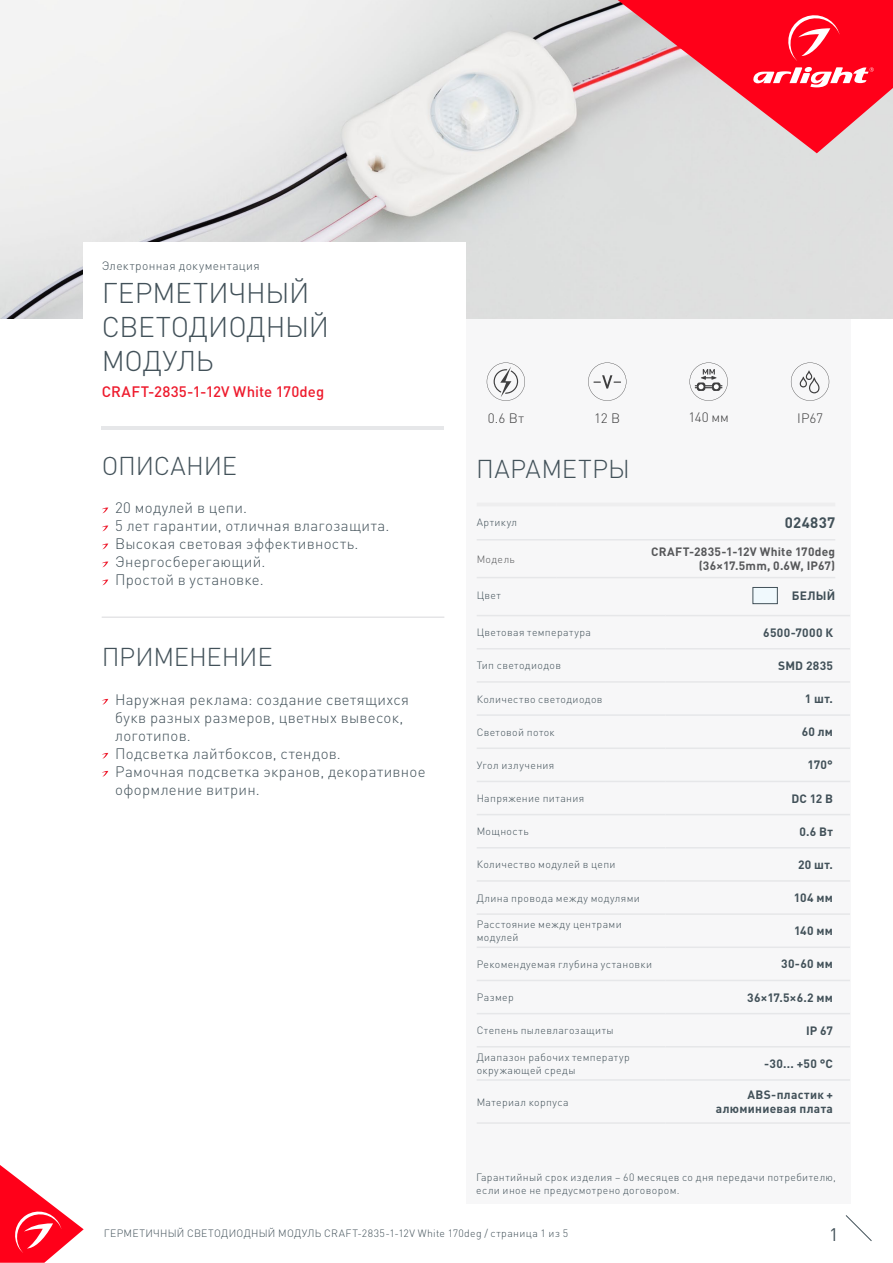
<style>
.page{position:relative;width:893px;height:1263px;background:#fff}
.page>*{position:absolute;margin:0;border:0;box-sizing:border-box;transform-origin:0 0}
.t1{font:300 28.2px "DIN Pro";letter-spacing:-.01em;color:#425159}
.t2{font:300 25.5px "DIN Pro";letter-spacing:-.005em;color:#425159}
.t3{font:300 25.5px "DIN Pro";letter-spacing:.015em;color:#425159}
.t4{font:18px "DIN Pro";color:#425159}
.t5{font:300 15px/18px "DIN Pro";letter-spacing:.02em;color:#425159}
.t6{font:500 15px "DIN Pro";letter-spacing:.01em;color:#ee1b2d}
.t7{font:700 15px "DIN Pro";letter-spacing:.025em;color:#425159}
.t8{font:300 13.5px "DIN Pro";color:#3e3e3f}
.t9{font:700 12px "DIN Pro";letter-spacing:.025em;color:#425159}
.t10{font:700 12px "DIN Pro";letter-spacing:.02em;color:#57585a}
.t11{font:300 12px "DIN Pro";letter-spacing:.03em;color:#425159}
.t12{font:300 10.5px/12.6px "DIN Pro";letter-spacing:.035em;color:#425159}
.t13{font:300 10.5px "DIN Pro";letter-spacing:.035em;color:#57585a}
</style>
<div class="page">
<svg style="left:0;top:1165px;width:84px;height:98px"></svg>
<svg style="left:845px;top:1215px;width:27px;height:26px"></svg>
<img style="left:0;top:0;width:893px;height:319px">
<div style="left:466px;top:319px;width:384px;height:884px;background:#f7f7f8"></div>
<svg style="left:618px;top:0;width:275px;height:153px;background:#ef6371"></svg>
<hr style="left:102px;top:426px;width:342px;height:3px;background:#e6e7e9">
<svg style="left:102px;top:507px;width:6px;height:6px"></svg>
<svg style="left:102px;top:525px;width:6px;height:6px"></svg>
<svg style="left:102px;top:543px;width:6px;height:6px"></svg>
<svg style="left:102px;top:561px;width:6px;height:6px"></svg>
<svg style="left:102px;top:579px;width:6px;height:6px"></svg>
<svg style="left:102px;top:699px;width:6px;height:6px"></svg>
<svg style="left:102px;top:753px;width:6px;height:6px"></svg>
<svg style="left:102px;top:771px;width:6px;height:6px"></svg>
<hr style="left:102px;top:617px;width:342px;height:1px;background:#dcdddf">
<div style="left:84px;top:242px;width:382px;height:113px;background:#fff"></div>
<svg style="left:791px;top:362px;width:38px;height:39px"></svg>
<svg style="left:487px;top:362px;width:38px;height:39px"></svg>
<svg style="left:588px;top:362px;width:38px;height:39px"></svg>
<svg style="left:689px;top:362px;width:39px;height:39px"></svg>
<hr style="left:477px;top:503px;width:79px;height:3px;background:#eeeeef">
<hr style="left:556px;top:503px;width:279px;height:3px;background:#eeeeef">
<hr style="left:477px;top:539px;width:79px;height:1px;background:#e6e7e9">
<hr style="left:556px;top:539px;width:279px;height:1px;background:#e6e7e9">
<hr style="left:477px;top:577px;width:79px;height:1px;background:#e6e7e9">
<hr style="left:556px;top:577px;width:279px;height:1px;background:#e6e7e9">
<hr style="left:477px;top:714px;width:188px;height:2px;background:#e6e7e9">
<hr style="left:665px;top:714px;width:185px;height:2px;background:#e6e7e9">
<hr style="left:477px;top:747px;width:188px;height:2px;background:#e6e7e9">
<hr style="left:665px;top:747px;width:185px;height:2px;background:#e6e7e9">
<hr style="left:477px;top:781px;width:188px;height:1px;background:#e6e7e9">
<hr style="left:665px;top:781px;width:185px;height:1px;background:#e6e7e9">
<hr style="left:477px;top:814px;width:188px;height:1px;background:#e6e7e9">
<hr style="left:665px;top:814px;width:185px;height:1px;background:#e6e7e9">
<hr style="left:477px;top:847px;width:188px;height:1px;background:#e6e7e9">
<hr style="left:665px;top:847px;width:185px;height:1px;background:#e6e7e9">
<hr style="left:477px;top:880px;width:188px;height:2px;background:#e6e7e9">
<hr style="left:665px;top:880px;width:185px;height:2px;background:#e6e7e9">
<hr style="left:477px;top:913px;width:188px;height:2px;background:#e6e7e9">
<hr style="left:665px;top:913px;width:185px;height:2px;background:#e6e7e9">
<hr style="left:477px;top:946px;width:188px;height:2px;background:#e6e7e9">
<hr style="left:665px;top:946px;width:185px;height:2px;background:#e6e7e9">
<hr style="left:477px;top:615px;width:188px;height:1px;background:#e6e7e9">
<hr style="left:477px;top:648px;width:188px;height:1px;background:#e6e7e9">
<hr style="left:665px;top:615px;width:185px;height:1px;background:#e6e7e9">
<hr style="left:665px;top:648px;width:185px;height:1px;background:#e6e7e9">
<hr style="left:477px;top:681px;width:188px;height:2px;background:#e6e7e9">
<hr style="left:665px;top:681px;width:185px;height:2px;background:#e6e7e9">
<hr style="left:477px;top:980px;width:188px;height:1px;background:#e6e7e9">
<hr style="left:665px;top:980px;width:185px;height:1px;background:#e6e7e9">
<hr style="left:477px;top:1013px;width:188px;height:1px;background:#e6e7e9">
<hr style="left:477px;top:1046px;width:188px;height:1px;background:#e6e7e9">
<hr style="left:477px;top:1079px;width:188px;height:2px;background:#e6e7e9">
<hr style="left:477px;top:1122px;width:188px;height:2px;background:#e6e7e9">
<hr style="left:665px;top:1013px;width:185px;height:1px;background:#e6e7e9">
<hr style="left:665px;top:1046px;width:185px;height:1px;background:#e6e7e9">
<hr style="left:665px;top:1079px;width:185px;height:2px;background:#e6e7e9">
<hr style="left:665px;top:1122px;width:185px;height:2px;background:#e6e7e9">
<div style="left:753px;top:587px;width:24px;height:17px;background:#f0f9fd;border:1px solid #425159"></div>
<p class="t11" style="left:102px;top:257px;width:160px">Электронная документация</p>
<p class="t1" style="left:102px;top:274px;width:209px">ГЕРМЕТИЧНЫЙ</p>
<p class="t1" style="left:102px;top:308px;width:229px">СВЕТОДИОДНЫЙ</p>
<p class="t1" style="left:102px;top:342px;width:113px">МОДУЛЬ</p>
<p class="t6" style="left:102px;top:381px;width:224px">CRAFT-2835-1-12V White 170deg</p>
<p class="t2" style="left:102px;top:448px;width:137px">ОПИСАНИЕ</p>
<p class="t5" style="left:115px;top:498px;width:133px">20 модулей в цепи.</p>
<p class="t5" style="left:115px;top:516px;width:276px">5 лет гарантии, отличная влагозащита.</p>
<p class="t5" style="left:115px;top:534px;width:245px">Высокая световая эффективность.</p>
<p class="t5" style="left:115px;top:552px;width:152px">Энергосберегающий.</p>
<p class="t5" style="left:115px;top:570px;width:150px">Простой в установке.</p>
<p class="t2" style="left:102px;top:639px;width:172px">ПРИМЕНЕНИЕ</p>
<p class="t5" style="left:115px;top:690px;width:295px">Наружная реклама: создание светящихся букв разных размеров, цветных вывесок, логотипов.</p>
<p class="t5" style="left:115px;top:744px;width:227px">Подсветка лайтбоксов, стендов.</p>
<p class="t5" style="left:115px;top:762px;width:312px">Рамочная подсветка экранов, декоративное оформление витрин.</p>
<p class="t8" style="left:488px;top:409px;width:38px">0.6 Вт</p>
<p class="t8" style="left:594px;top:409px;width:27px">12 В</p>
<p class="t8" style="left:688px;top:408px;width:42px">140 мм</p>
<p class="t8" style="left:797px;top:409px;width:27px">IP67</p>
<p class="t3" style="left:476px;top:451px;width:155px">ПАРАМЕТРЫ</p>
<p class="t12" style="left:477px;top:516px;width:42px">Артикул</p>
<p class="t7" style="left:785px;top:512px;width:52px">024837</p>
<p class="t13" style="left:477px;top:552px;width:40px">Модель</p>
<p class="t10" style="left:651px;top:543px;width:186px">CRAFT-2835-1-12V White 170deg</p>
<p class="t10" style="left:699px;top:558px;width:138px">(36×17.5mm, 0.6W, IP67)</p>
<p class="t12" style="left:477px;top:589px;width:26px">Цвет</p>
<p class="t9" style="left:792px;top:587px;width:45px">БЕЛЫЙ</p>
<p class="t12" style="left:477px;top:626px;width:116px">Цветовая температура</p>
<p class="t9" style="left:763px;top:624px;width:71px">6500-7000 К</p>
<p class="t12" style="left:477px;top:659px;width:86px">Тип светодиодов</p>
<p class="t9" style="left:778px;top:657px;width:56px">SMD 2835</p>
<p class="t12" style="left:477px;top:692px;width:127px">Количество светодиодов</p>
<p class="t9" style="left:805px;top:691px;width:30px">1 шт.</p>
<p class="t12" style="left:477px;top:725px;width:80px">Световой поток</p>
<p class="t9" style="left:802px;top:724px;width:33px">60 лм</p>
<p class="t12" style="left:477px;top:758px;width:79px">Угол излучения</p>
<p class="t9" style="left:807px;top:757px;width:27px">170°</p>
<p class="t12" style="left:477px;top:791px;width:109px">Напряжение питания</p>
<p class="t9" style="left:791px;top:790px;width:43px">DC 12 B</p>
<p class="t12" style="left:477px;top:825px;width:53px">Мощность</p>
<p class="t9" style="left:799px;top:823px;width:35px">0.6 Вт</p>
<p class="t12" style="left:477px;top:858px;width:140px">Количество модулей в цепи</p>
<p class="t9" style="left:798px;top:856px;width:36px">20 шт.</p>
<p class="t12" style="left:477px;top:891px;width:165px">Длина провода между модулями</p>
<p class="t9" style="left:794px;top:890px;width:41px">104 мм</p>
<p class="t12" style="left:477px;top:918px;width:146px">Расстояние между центрами модулей</p>
<p class="t9" style="left:794px;top:923px;width:40px">140 мм</p>
<p class="t12" style="left:477px;top:957px;width:177px">Рекомендуемая глубина установки</p>
<p class="t9" style="left:781px;top:956px;width:53px">30-60 мм</p>
<p class="t12" style="left:477px;top:990px;width:39px">Размер</p>
<p class="t9" style="left:747px;top:989px;width:87px">36×17.5×6.2 мм</p>
<p class="t12" style="left:477px;top:1024px;width:139px">Степень пылевлагозащиты</p>
<p class="t9" style="left:806px;top:1022px;width:28px">IP 67</p>
<p class="t12" style="left:477px;top:1050px;width:155px">Диапазон рабочих температур</p>
<p class="t12" style="left:477px;top:1063px;width:100px">окружающей среды</p>
<p class="t9" style="left:764px;top:1055px;width:70px">-30... +50 °C</p>
<p class="t12" style="left:477px;top:1095px;width:93px">Материал корпуса</p>
<p class="t9" style="left:747px;top:1086px;width:87px">ABS-пластик +</p>
<p class="t9" style="left:716px;top:1101px;width:119px">алюминиевая плата</p>
<p class="t12" style="left:476px;top:1170px;width:361px">Гарантийный срок изделия – 60 месяцев со дня передачи потребителю,</p>
<p class="t12" style="left:476px;top:1183px;width:205px">если иное не предусмотрено договором.</p>
<p class="t12" style="left:104px;top:1226px;width:466px">ГЕРМЕТИЧНЫЙ СВЕТОДИОДНЫЙ МОДУЛЬ CRAFT-2835-1-12V White 170deg / страница 1 из 5</p>
<h3 class="t4" style="left:829px;top:1222px;width:11px">1</h3>
</div>
